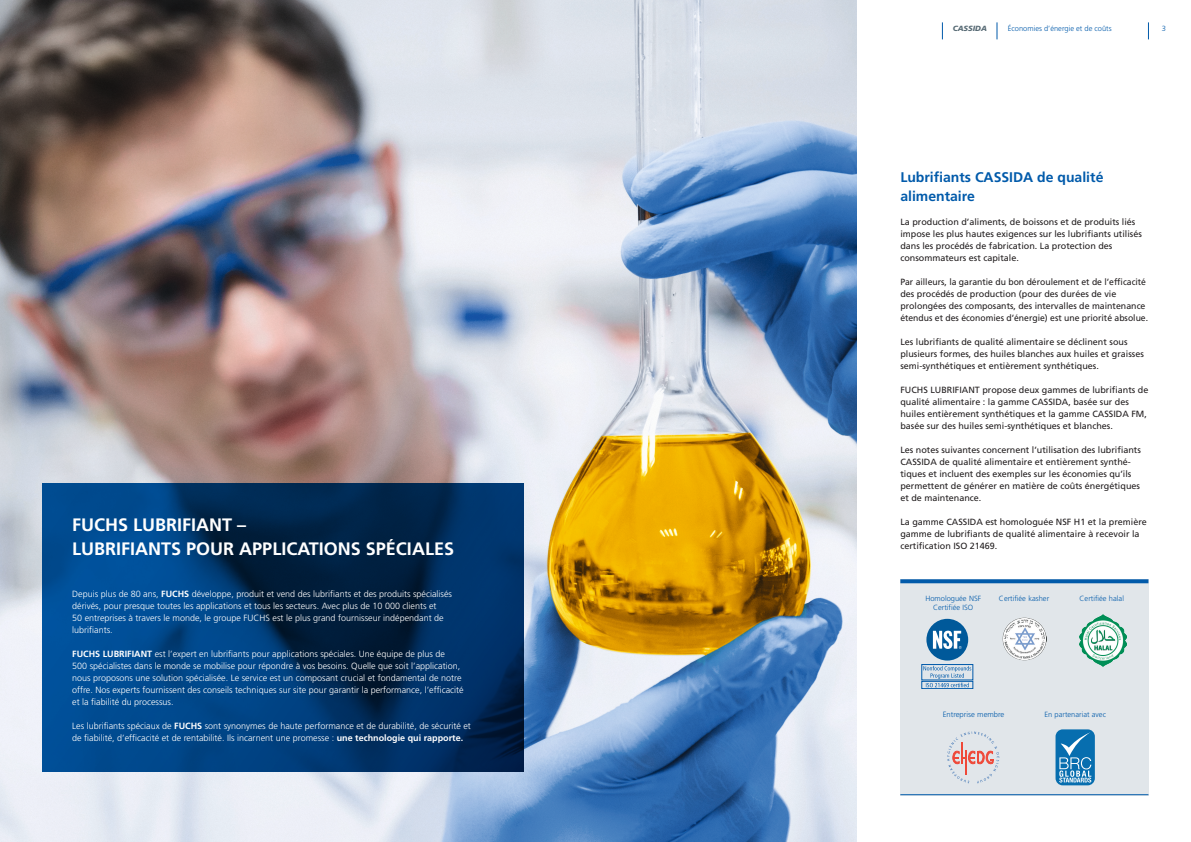
<style>
.page{position:relative;width:1191px;height:842px;background:#fff}
.page>*{position:absolute;margin:0;border:0;box-sizing:border-box;transform-origin:0 0}
._03c_Bluebox_headlin{font:700 18px "Frutiger";color:#fff}
._02b_Headline_2___in{font:700 14px/19px "Frutiger";color:#015aaa}
._05_Copy_9_12pt{font:9px/12px "Frutiger LT Std";color:#231f20}
._03b_Bluebox_copy_9{font:300 9px/12px "Frutiger";color:#fff}
._05_Copy_9_12pt-2{font:9px/12px "Frutiger LT Std";color:#231f20;scale:.96 1}
._08b_Table_copy_7_5{font:300 7.7px "Frutiger";color:#015aaa}
._08b_Table_copy_7_5-2{font:300 7.5px "Frutiger";color:#015aaa}
.t1{font:italic 900 7.5px "Frutiger";color:#586b75}
.Page_number{font:300 7.5px "Frutiger";color:#015aaa}
.s1{font-weight:700}
</style>
<div class="page">
<img style="left:0;top:0;width:856px;height:842px">
<svg style="left:43px;top:483px;width:480px;height:288px;background:#00366c"></svg>
<div style="left:900px;top:579px;width:248px;height:216px;background:#e1e6ea"></div>
<hr style="left:900px;top:794px;width:248px;height:1px;background:#015aaa">
<svg style="left:900px;top:579px;width:248px;height:4px"></svg>
<div style="left:926px;top:619px;width:42px;height:41px;background:#00599a;border-radius:50%"></div>
<svg style="left:933px;top:631px;width:28px;height:18px"></svg>
<div style="left:921px;top:664px;width:52px;height:16px;border:1px solid #015aaa"></div>
<div style="left:921px;top:681px;width:52px;height:8px;border:1px solid #015aaa"></div>
<svg style="left:923px;top:666px;width:48px;height:21px"></svg>
<img style="left:1079px;top:614px;width:47px;height:53px">
<img style="left:1002px;top:618px;width:44px;height:43px">
<svg style="left:947px;top:731px;width:52px;height:52px"></svg>
<div style="left:1055px;top:729px;width:39px;height:56px;background:#076eaf;border-radius:7px"></div>
<svg style="left:1059px;top:732px;width:32px;height:50px"></svg>
<svg style="left:996px;top:22px;width:1px;height:17px"></svg>
<svg style="left:1148px;top:22px;width:1px;height:17px"></svg>
<svg style="left:942px;top:22px;width:1px;height:17px"></svg>
<p class="_03c_Bluebox_headlin" style="left:72px;top:514px;width:176px">FUCHS LUBRIFIANT –</p>
<p class="_03c_Bluebox_headlin" style="left:72px;top:538px;width:383px">LUBRIFIANTS POUR APPLICATIONS SPÉCIALES</p>
<p class="_03b_Bluebox_copy_9" style="left:72px;top:588px;width:381px">Depuis plus de 80 ans, <span class="s1">FUCHS</span> développe, produit et vend des lubrifiants et des produits spécialisés dérivés, pour presque toutes les applications et tous les secteurs. Avec plus de 10 000 clients et<br>50 entreprises à travers le monde, le groupe FUCHS est le plus grand fournisseur indépendant de lubrifiants.</p>
<p class="_03b_Bluebox_copy_9" style="left:72px;top:648px;width:393px"><span class="s1">FUCHS LUBRIFIANT</span> est l’expert en lubrifiants pour applications spéciales. Une équipe de plus de<br>500 spécialistes dans le monde se mobilise pour répondre à vos besoins. Quelle que soit l’application, nous proposons une solution spécialisée. Le service est un composant crucial et fondamental de notre offre. Nos experts fournissent des conseils techniques sur site pour garantir la performance, l’efficacité et la fiabilité du processus.</p>
<p class="_03b_Bluebox_copy_9" style="left:72px;top:720px;width:400px">Les lubrifiants spéciaux de <span class="s1">FUCHS</span> sont synonymes de haute performance et de durabilité, de sécurité et de fiabilité, d’efficacité et de rentabilité. Ils incarnent une promesse : <span class="s1">une technologie qui rapporte.</span></p>
<p class="t1" style="left:952px;top:24px;width:36px">CASSIDA</p>
<p class="_08b_Table_copy_7_5-2" style="left:1007px;top:24px;width:105px">Économies d’énergie et de coûts</p>
<p class="Page_number" style="left:1161px;top:24px;width:6px">3</p>
<p class="_02b_Headline_2___in" style="left:900px;top:168px;width:205px">Lubrifiants CASSIDA de qualité alimentaire</p>
<p class="_05_Copy_9_12pt" style="left:900px;top:216px;width:243px">La production d’aliments, de boissons et de produits liés impose les plus hautes exigences sur les lubrifiants utilisés dans les procédés de fabrication. La protection des consommateurs est capitale.</p>
<p class="_05_Copy_9_12pt-2" style="left:900px;top:276px;width:260px">Par ailleurs, la garantie du bon déroulement et de l’efficacité des procédés de production (pour des durées de vie prolongées des composants, des intervalles de maintenance étendus et des économies d’énergie) est une priorité absolue.</p>
<p class="_05_Copy_9_12pt" style="left:900px;top:336px;width:245px">Les lubrifiants de qualité alimentaire se déclinent sous plusieurs formes, des huiles blanches aux huiles et graisses semi-synthétiques et entièrement synthétiques.</p>
<p class="_05_Copy_9_12pt" style="left:900px;top:384px;width:250px">FUCHS LUBRIFIANT propose deux gammes de lubrifiants de qualité alimentaire : la gamme CASSIDA, basée sur des huiles entièrement synthétiques et la gamme CASSIDA FM, basée sur des huiles semi-synthétiques et blanches.</p>
<p class="_05_Copy_9_12pt" style="left:900px;top:444px;width:242px">Les notes suivantes concernent l’utilisation des lubrifiants CASSIDA de qualité alimentaire et entièrement synthé&shy;tiques et incluent des exemples sur les économies qu’ils permettent de générer en matière de coûts énergétiques et de maintenance.</p>
<p class="_05_Copy_9_12pt" style="left:900px;top:516px;width:248px">La gamme CASSIDA est homologuée NSF H1 et la première gamme de lubrifiants de qualité alimentaire à recevoir la certification ISO 21469.</p>
<p class="_08b_Table_copy_7_5-2" style="left:925px;top:594px;width:57px">Homologuée NSF</p>
<p class="_08b_Table_copy_7_5-2" style="left:933px;top:603px;width:42px">Certifiée ISO</p>
<p class="_08b_Table_copy_7_5-2" style="left:999px;top:594px;width:52px">Certifiée kasher</p>
<p class="_08b_Table_copy_7_5-2" style="left:1079px;top:594px;width:46px">Certifiée halal</p>
<p class="_08b_Table_copy_7_5" style="left:942px;top:710px;width:63px">Entreprise membre</p>
<p class="_08b_Table_copy_7_5-2" style="left:1044px;top:710px;width:63px">En partenariat avec</p>
</div>
